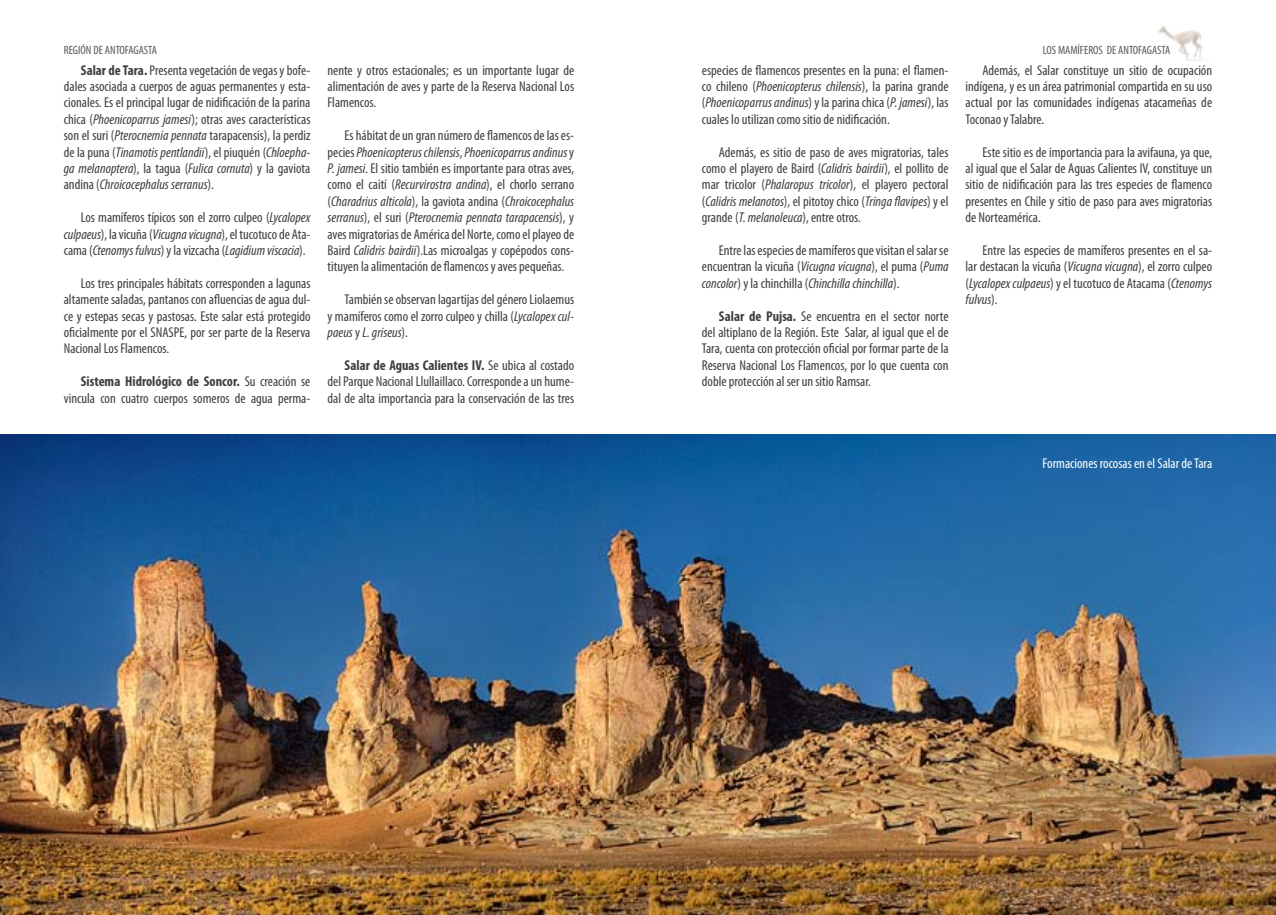
<style>
.page{position:relative;width:1276px;height:915px;background:#fff}
.page>*{position:absolute;margin:0;border:0;box-sizing:border-box;transform-origin:0 0}
.t1{font:condensed 14.25px/16.4px "Myriad Pro";color:#3e3d40;text-align:justify}
.t2{font:condensed 14.25px "Myriad Pro";color:#fff}
.t3{font:condensed 12px "Myriad Pro";color:#58585a}
.s1{font-weight:700}
.s2{font-style:italic}
</style>
<div class="page">
<img style="left:1158px;top:25px;width:45px;height:36px">
<img style="left:0;top:434px;width:1276px;height:480px">
<p class="t3" style="left:64px;top:43px;width:95px">REGIÓN DE ANTOFAGASTA</p>
<p class="t3" style="left:1043px;top:43px;width:129px">LOS MAMÍFEROS DE ANTOFAGASTA</p>
<p class="t1" style="left:64px;top:61px;width:248px;text-indent:17px"><span class="s1">Salar de Tara.</span> Presenta vegetación de vegas y bofe&shy;dales asociada a cuerpos de aguas permanentes y esta&shy;cionales. Es el principal lugar de nidificación de la parina chica (<span class="s2">Phoenicoparrus jamesi</span>); otras aves características son el suri (<span class="s2">Pterocnemia pennata</span> tarapacensis), la perdiz de la puna (<span class="s2">Tinamotis pentlandii</span>), el piuquén (<span class="s2">Chloepha&shy;ga melanoptera</span>), la tagua (<span class="s2">Fulica cornuta</span>) y la gaviota andina (<span class="s2">Chroicocephalus serranus</span>).</p>
<p class="t1" style="left:64px;top:209px;width:248px;text-indent:17px">Los mamíferos típicos son el zorro culpeo (<span class="s2">Lycalopex culpaeus</span>), la vicuña (<span class="s2">Vicugnavicugna</span>), el tucotuco de Ata&shy;cama (<span class="s2">Ctenomys fulvus</span>) y la vizcacha (<span class="s2">Lagidiumviscacia</span>).</p>
<p class="t1" style="left:64px;top:274px;width:248px;text-indent:17px">Los tres principales hábitats corresponden a lagunas altamente saladas, pantanos con afluencias de agua dul&shy;ce y estepas secas y pastosas. Este salar está protegido oficialmente por el SNASPE, por ser parte de la Reserva Nacional Los Flamencos.</p>
<p class="t1" style="left:64px;top:373px;width:248px;text-align:right"><span class="s1">Sistema Hidrológico de Soncor.</span> Su creación se vincula con cuatro cuerpos someros de agua perma-</p>
<p class="t1" style="left:702px;top:61px;width:248px">especies de flamencos presentes en la puna: el flamen&shy;co chileno (<span class="s2">Phoenicopterus chilensis</span>), la parina grande (<span class="s2">Phoenicoparrus andinus</span>) y la parina chica (<span class="s2">P. jamesi</span>), las cuales lo utilizan como sitio de nidificación.</p>
<p class="t1" style="left:702px;top:143px;width:248px;text-indent:17px">Además, es sitio de paso de aves migratorias, tales como el playero de Baird (<span class="s2">Calidris bairdii</span>), el pollito de mar tricolor (<span class="s2">Phalaropus tricolor</span>), el playero pectoral (<span class="s2">Calidris melanotos</span>), el pitotoy chico (<span class="s2">Tringa flavipes</span>) y el grande (<span class="s2">T. melanoleuca</span>), entre otros.</p>
<p class="t1" style="left:702px;top:242px;width:248px;text-indent:17px">Entre las especies de mamíferos que visitan el salar se encuentran la vicuña (<span class="s2">Vicugna vicugna</span>), el puma (<span class="s2">Puma concolor</span>) y la chinchilla (<span class="s2">Chinchilla chinchilla</span>).</p>
<p class="t1" style="left:702px;top:307px;width:248px;text-indent:17px"><span class="s1">Salar de Pujsa.</span> Se encuentra en el sector norte del altiplano de la Región. Este Salar, al igual que el de Tara, cuenta con protección oficial por formar parte de la Reserva Nacional Los Flamencos, por lo que cuenta con doble protección al ser un sitio Ramsar.</p>
<p class="t1" style="left:327px;top:61px;width:248px">nente y otros estacionales; es un importante lugar de alimentación de aves y parte de la Reserva Nacional Los Flamencos.</p>
<p class="t1" style="left:327px;top:127px;width:248px;text-indent:17px">Es hábitat de un gran número de flamencos de las es&shy;pecies <span class="s2">Phoenicopteruschilensis</span>, <span class="s2">Phoenicoparrusandinus</span> y <span class="s2">P. jamesi</span>. El sitio también es importante para otras aves, como el caití (<span class="s2">Recurvirostra andina</span>), el chorlo serrano (<span class="s2">Charadrius alticola</span>), la gaviota andina (<span class="s2">Chroicocephalus serranus</span>), el suri (<span class="s2">Pterocnemia pennata tarapacensis</span>), y aves migratorias de América del Norte, como el playeo de Baird <span class="s2">Calidris bairdii</span>).Las microalgas y copépodos cons&shy;tituyen la alimentación de flamencos y aves pequeñas.</p>
<p class="t1" style="left:327px;top:291px;width:248px;text-indent:17px">También se observan lagartijas del género Liolaemus y mamíferos como el zorro culpeo y chilla (<span class="s2">Lycalopex cul&shy;paeus</span> y <span class="s2">L. griseus</span>).</p>
<p class="t1" style="left:327px;top:356px;width:248px;text-indent:17px"><span class="s1">Salar de Aguas Calientes IV.</span> Se ubica al costado del Parque Nacional Llullaillaco. Corresponde a un hume&shy;dal de alta importancia para la conservación de las tres</p>
<p class="t1" style="left:965px;top:61px;width:248px;text-indent:17px">Además, el Salar constituye un sitio de ocupación indígena, y es un área patrimonial compartida en su uso actual por las comunidades indígenas atacameñas de Toconao y Talabre.</p>
<p class="t1" style="left:965px;top:143px;width:248px;text-indent:17px">Este sitio es de importancia para la avifauna, ya que, al igual que el Salar de Aguas Calientes IV, constituye un sitio de nidificación para las tres especies de flamenco presentes en Chile y sitio de paso para aves migratorias de Norteamérica.</p>
<p class="t1" style="left:965px;top:242px;width:248px;text-indent:17px">Entre las especies de mamíferos presentes en el sa&shy;lar destacan la vicuña (<span class="s2">Vicugna vicugna</span>), el zorro culpeo (<span class="s2">Lycalopex culpaeus</span>) y el tucotuco de Atacama (<span class="s2">Ctenomys fulvus</span>).</p>
<p class="t2" style="left:1042px;top:454px;width:171px">Formaciones rocosas en el Salar de Tara</p>
</div>
